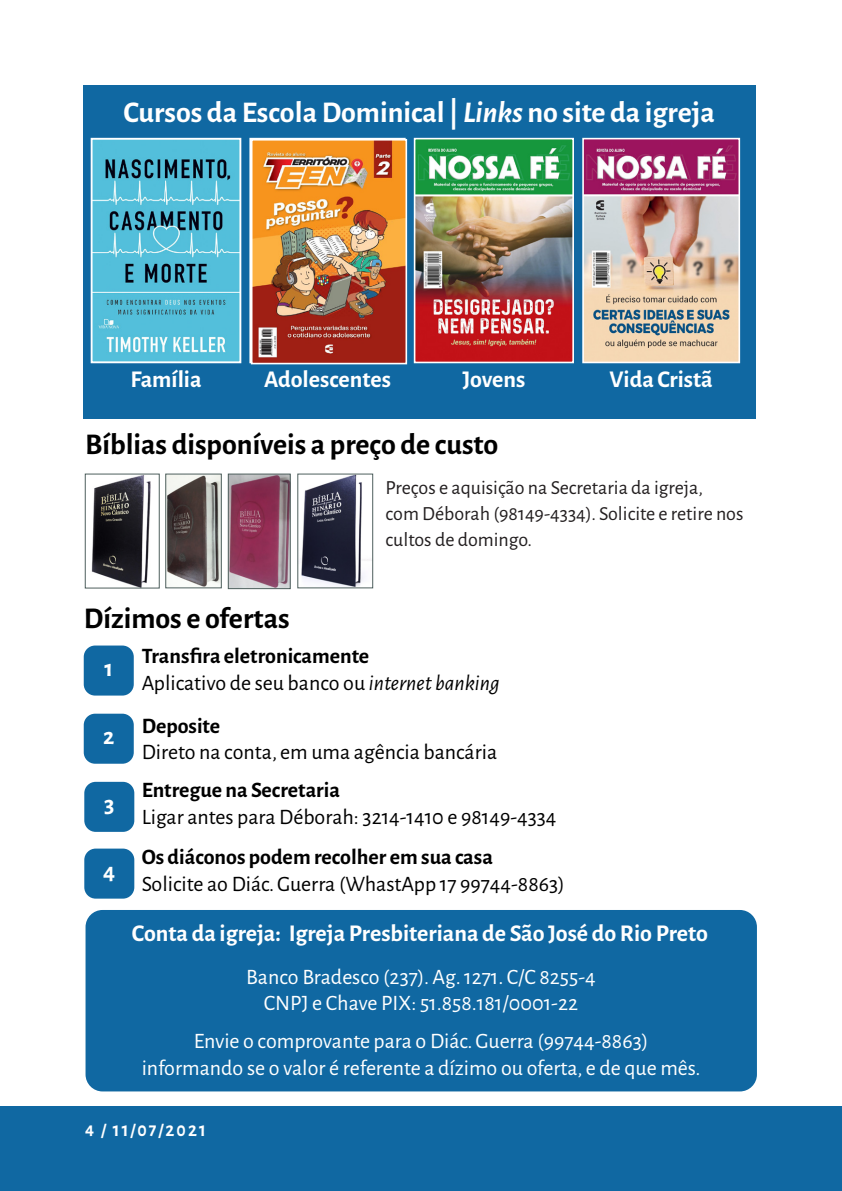
<style>
.page{position:relative;width:842px;height:1191px;background:#fff}
.page>*{position:absolute;margin:0;border:0;box-sizing:border-box;transform-origin:0 0}
.Seção_Boletim_-_Títu{font:700 30px "Alegreya Sans";color:#000}
.Seção_Boletim_-_Títu-2{font:700 30px "Alegreya Sans";color:#fff}
.Seção_Boletim_-_Avis{font:700 24px "Alegreya Sans";color:#fff}
.Seção_Boletim_-_Avis-2{font:22px/26.4px "Alegreya Sans";color:#fff;text-align:center}
.Seção_Boletim_-_Avis-3{font:22px "Alegreya Sans";color:#000}
.Seção_Boletim_-_Avis-4{font:700 22px "Alegreya Sans";color:#000}
.t1{font:20px/26px "Alegreya Sans";color:#231f20}
.t2{font:700 18px "Alegreya Sans";letter-spacing:.115em;color:#fff}
.s1{font-style:italic}
</style>
<div class="page">
<div style="left:0;top:1106px;width:842px;height:85px;background:#1068a2"></div>
<div style="left:86px;top:910px;width:671px;height:181px;background:#1068a2;border-radius:17px"></div>
<div style="left:84px;top:713px;width:50px;height:50px;background:#1068a2;border-radius:11px"></div>
<div style="left:84px;top:782px;width:50px;height:50px;background:#1068a2;border-radius:11px"></div>
<div style="left:84px;top:848px;width:50px;height:50px;background:#1068a2;border-radius:11px"></div>
<div style="left:84px;top:645px;width:50px;height:50px;background:#1068a2;border-radius:11px"></div>
<img style="left:91px;top:476px;width:60px;height:110px">
<div style="left:85px;top:474px;width:74px;height:114px;border:1px solid #4e5f5d"></div>
<img style="left:168px;top:476px;width:52px;height:110px">
<div style="left:166px;top:474px;width:56px;height:114px;border:1px solid #4e5f5d"></div>
<img style="left:230px;top:476px;width:58px;height:111px">
<div style="left:228px;top:474px;width:62px;height:115px;border:1px solid #4e5f5d"></div>
<img style="left:301px;top:476px;width:69px;height:110px">
<div style="left:298px;top:474px;width:75px;height:114px;border:1px solid #4e5f5d"></div>
<div style="left:83px;top:85px;width:672px;height:333px;background:#1068a2"></div>
<img style="left:94px;top:141px;width:144px;height:219px">
<div style="left:91px;top:138px;width:150px;height:225px;border:2px solid #fff"></div>
<img style="left:417px;top:141px;width:154px;height:219px">
<div style="left:414px;top:138px;width:160px;height:225px;border:2px solid #fff"></div>
<img style="left:585px;top:141px;width:152px;height:219px">
<div style="left:582px;top:138px;width:158px;height:225px;border:2px solid #fff"></div>
<img style="left:254px;top:142px;width:150px;height:219px">
<div style="left:251px;top:139px;width:156px;height:225px;border:2px solid #fff"></div>
<p class="Seção_Boletim_-_Títu-2" style="left:123px;top:90px;width:593px">Cursos da Escola Dominical | <span class="s1">Links</span> no site da igreja</p>
<p class="Seção_Boletim_-_Avis" style="left:130px;top:362px;width:73px">Família</p>
<p class="Seção_Boletim_-_Avis" style="left:264px;top:362px;width:128px">Adolescentes</p>
<p class="Seção_Boletim_-_Avis" style="left:463px;top:362px;width:64px">Jovens</p>
<p class="Seção_Boletim_-_Avis" style="left:609px;top:362px;width:105px">Vida Cristã</p>
<p class="Seção_Boletim_-_Títu" style="left:85px;top:422px;width:415px">Bíblias disponíveis a preço de custo</p>
<p class="t1" style="left:386px;top:473px;width:359px">Preços e aquisição na Secretaria da igreja,<br>com Déborah (98149-4334). Solicite e retire nos cultos de domingo.</p>
<p class="Seção_Boletim_-_Títu" style="left:84px;top:596px;width:207px">Dízimos e ofertas</p>
<p class="Seção_Boletim_-_Avis" style="left:104px;top:651px;width:10px">1</p>
<p class="Seção_Boletim_-_Avis" style="left:103px;top:718px;width:13px">2</p>
<p class="Seção_Boletim_-_Avis" style="left:104px;top:786px;width:12px">3</p>
<p class="Seção_Boletim_-_Avis" style="left:103px;top:853px;width:14px">4</p>
<p class="Seção_Boletim_-_Avis-4" style="left:142px;top:640px;width:229px">Transfira eletronicamente</p>
<p class="Seção_Boletim_-_Avis-3" style="left:142px;top:667px;width:359px">Aplicativo de seu banco ou <span class="s1">internet banking</span></p>
<p class="Seção_Boletim_-_Avis-4" style="left:142px;top:710px;width:80px">Deposite</p>
<p class="Seção_Boletim_-_Avis-3" style="left:142px;top:737px;width:357px">Direto na conta, em uma agência bancária</p>
<p class="Seção_Boletim_-_Avis-4" style="left:142px;top:774px;width:200px">Entregue na Secretaria</p>
<p class="Seção_Boletim_-_Avis-3" style="left:142px;top:801px;width:416px">Ligar antes para Déborah: 3214-1410 e 98149-4334</p>
<p class="Seção_Boletim_-_Avis-4" style="left:142px;top:841px;width:353px">Os diáconos podem recolher em sua casa</p>
<p class="Seção_Boletim_-_Avis-3" style="left:142px;top:868px;width:424px">Solicite ao Diác. Guerra (WhastApp 17 99744-8863)</p>
<p class="Seção_Boletim_-_Avis" style="left:132px;top:915px;width:577px">Conta da igreja: Igreja Presbiteriana de São José do Rio Preto</p>
<p class="Seção_Boletim_-_Avis-2" style="left:246px;top:962px;width:351px">Banco Bradesco (237). Ag. 1271. C/C 8255-4<br>CNPJ e Chave PIX: 51.858.181/0001-22</p>
<p class="Seção_Boletim_-_Avis-2" style="left:142px;top:1026px;width:560px">Envie o comprovante para o Diác. Guerra (99744-8863) informando se o valor é referente a dízimo ou oferta, e de que mês.</p>
<p class="t2" style="left:85px;top:1116px;width:122px">4 / 11/07/2021</p>
</div>
